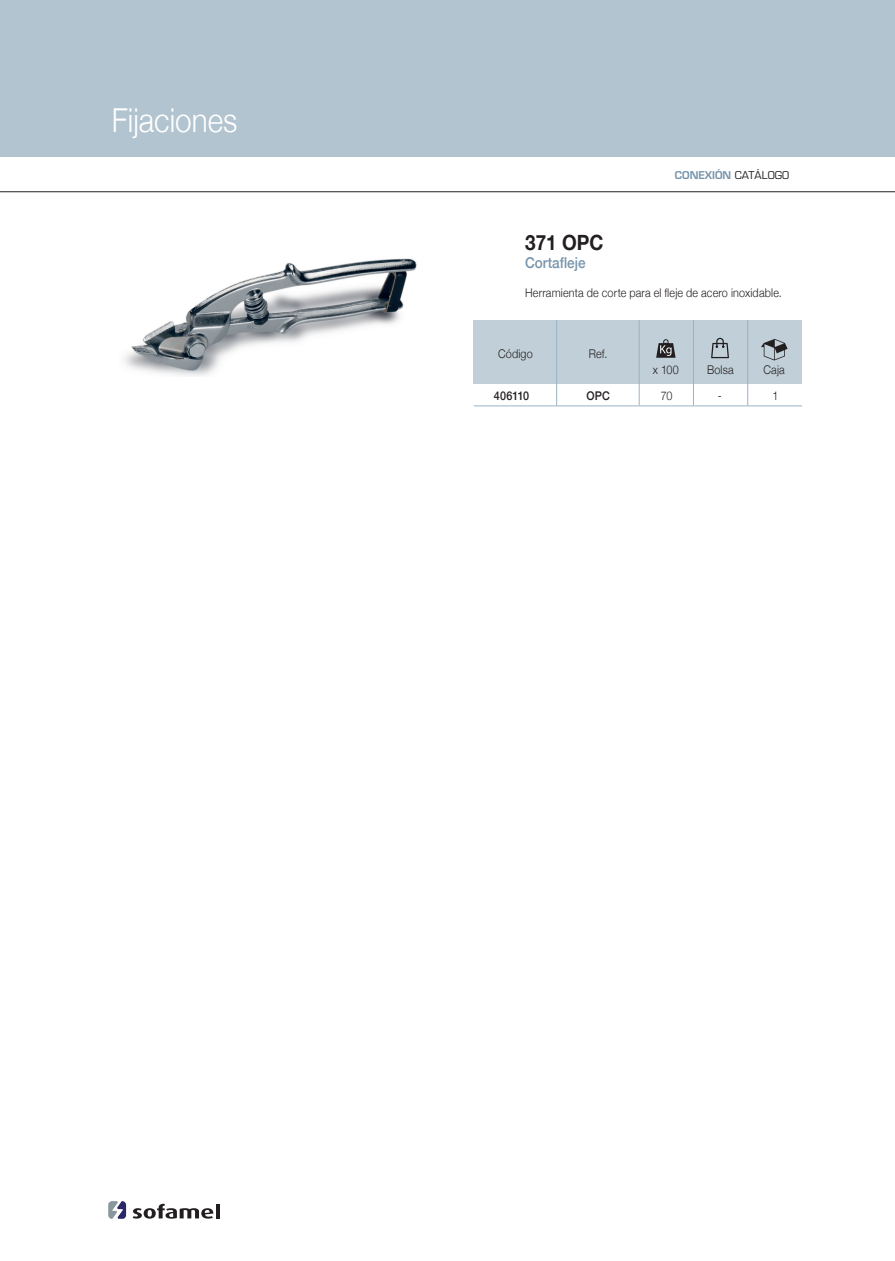
<style>
.page{position:relative;width:895px;height:1261px;background:#fff}
.page>*{position:absolute;margin:0;border:0;box-sizing:border-box;transform-origin:0 0}
.t1{font:300 33px "Helvetica Neue";color:#fff;scale:.9 1}
.t2{font:700 21px "Helvetica Neue";color:#231f20;scale:.9 1}
.t3{font:500 15px "Helvetica Neue";color:#7794ab;scale:.9 1}
.t4{font:300 12px "Helvetica Neue";letter-spacing:.015em;color:#231f20;scale:.9 1}
.t5{font:500 12px "Helvetica Neue";letter-spacing:.015em;color:#231f20;scale:.9 1}
.t6{font:600 10.5px "Eurostile";color:#7794ab}
.s1{font-weight:400;color:#231f20}
</style>
<div class="page">
<svg style="left:133px;top:1203px;width:80px;height:15px"></svg>
<svg style="left:216px;top:1204px;width:3px;height:14px"></svg>
<svg style="left:108px;top:1201px;width:18px;height:18px"></svg>
<div style="left:0;top:0;width:894px;height:157px;background:#b2c4cf"></div>
<hr style="left:0;top:191px;width:894px;height:1px;background:#231f20">
<img style="left:124px;top:258px;width:293px;height:118px">
<div style="left:473px;top:320px;width:328px;height:64px;background:#c1cfd8"></div>
<hr style="left:556px;top:320px;width:1px;height:85px;background:#9bb3c4">
<hr style="left:747px;top:320px;width:1px;height:85px;background:#9bb3c4">
<hr style="left:693px;top:320px;width:1px;height:85px;background:#9bb3c4">
<hr style="left:638px;top:320px;width:1px;height:85px;background:#9bb3c4">
<svg style="left:761px;top:339px;width:26px;height:21px"></svg>
<svg style="left:711px;top:338px;width:17px;height:20px"></svg>
<hr style="left:473px;top:405px;width:328px;height:1px;background:#9bb3c4">
<svg style="left:656px;top:339px;width:19px;height:19px"></svg>
<h1 class="t1" style="left:112px;top:94px;width:141px">Fijaciones</h1>
<p class="t6" style="left:674px;top:169px;width:116px">CONEXIÓN <span class="s1">CATÁLOGO</span></p>
<h2 class="t2" style="left:525px;top:226px;width:88px">371 OPC</h2>
<p class="t3" style="left:525px;top:251px;width:68px">Cortafleje</p>
<p class="t4" style="left:525px;top:283px;width:287px">Herramienta de corte para el fleje de acero inoxidable.</p>
<p class="t4" style="left:498px;top:344px;width:40px">Código</p>
<p class="t4" style="left:588px;top:344px;width:22px">Ref.</p>
<p class="t4" style="left:652px;top:360px;width:30px">x 100</p>
<p class="t4" style="left:706px;top:360px;width:31px">Bolsa</p>
<p class="t4" style="left:763px;top:360px;width:25px">Caja</p>
<p class="t5" style="left:493px;top:386px;width:41px">406110</p>
<p class="t5" style="left:586px;top:386px;width:28px">OPC</p>
<p class="t4" style="left:660px;top:386px;width:15px">70</p>
<p class="t4" style="left:717px;top:386px;width:6px">-</p>
<p class="t4" style="left:772px;top:386px;width:8px">1</p>
</div>
